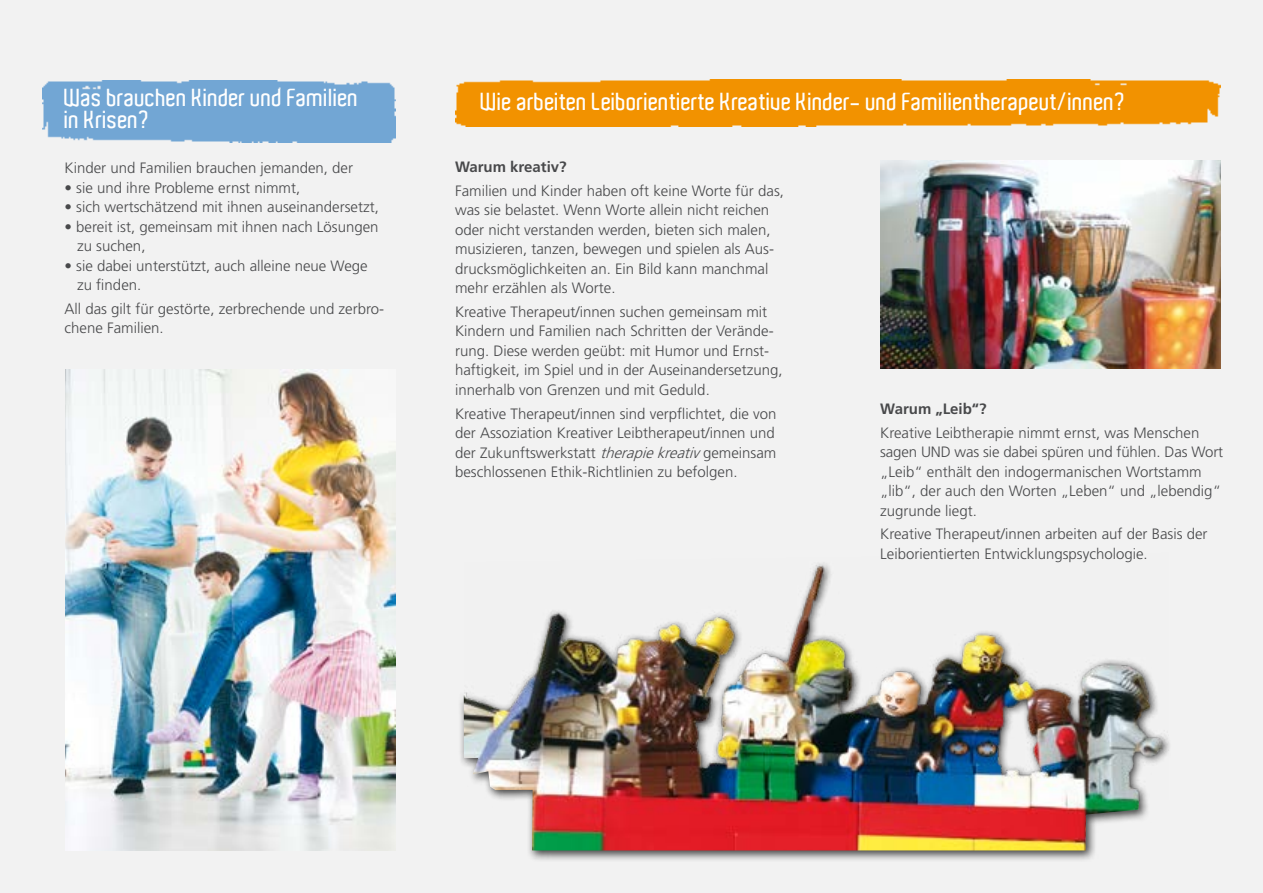
<style>
.page{position:relative;width:1263px;height:893px;background:#f2f2f2}
.page>*{position:absolute;margin:0;border:0;box-sizing:border-box;transform-origin:0 0}
.t1{font:600 24px/22.5px "Aldo";color:#fff}
.t2{font:300 15px/19.5px "Frutiger LT Std";color:#48494b}
.t3{font:700 15px "Frutiger LT Std";color:#48494b}
.s1{font-style:italic}
</style>
<div class="page">
<div style="left:455px;top:80px;width:765px;height:46px;background:#f29200"></div>
<img style="left:43px;top:80px;width:352px;height:63px">
<img style="left:880px;top:161px;width:340px;height:208px">
<div style="left:459px;top:562px;width:714px;height:300px;background:#000;opacity:.75"></div>
<img style="left:463px;top:562px;width:706px;height:288px">
<img style="left:66px;top:369px;width:329px;height:481px">
<h1 class="t1" style="left:65px;top:86px;width:295px">Was brauchen Kinder und Familien in Krisen?</h1>
<p class="t2" style="left:65px;top:158px;width:290px">Kinder und Familien brauchen jemanden, der</p>
<p class="t2" style="left:65px;top:178px;width:237px">• sie und ihre Probleme ernst nimmt,</p>
<p class="t2" style="left:65px;top:197px;width:316px">• sich wertschätzend mit ihnen auseinandersetzt,</p>
<p class="t2" style="left:77px;top:217px;width:303px;text-indent:-13px">• bereit ist, gemeinsam mit ihnen nach Lösungen zu suchen,</p>
<p class="t2" style="left:77px;top:256px;width:292px;text-indent:-13px">• sie dabei unterstützt, auch alleine neue Wege zu finden.</p>
<p class="t2" style="left:65px;top:299px;width:321px">All das gilt für gestörte, zerbrechende und zerbro&shy;chene Familien.</p>
<h1 class="t1" style="left:481px;top:90px;width:646px">Wie arbeiten Leiborientierte Kreative Kinder- und Familientherapeut/innen?</h1>
<p class="t3" style="left:455px;top:158px;width:113px">Warum kreativ?</p>
<p class="t2" style="left:455px;top:181px;width:330px">Familien und Kinder haben oft keine Worte für das, was sie belastet. Wenn Worte allein nicht reichen oder nicht verstanden werden, bieten sich malen, musizieren, tanzen, bewegen und spielen als Aus&shy;drucksmöglichkeiten an. Ein Bild kann manchmal mehr erzählen als Worte.</p>
<p class="t2" style="left:455px;top:302px;width:329px">Kreative Therapeut/innen suchen gemeinsam mit Kindern und Familien nach Schritten der Verände&shy;rung. Diese werden geübt: mit Humor und Ernst&shy;haftigkeit, im Spiel und in der Auseinandersetzung, innerhalb von Grenzen und mit Geduld.</p>
<p class="t2" style="left:455px;top:404px;width:323px;text-align:justify">Kreative Therapeut/innen sind verpflichtet, die von der Assoziation Kreativer Leibtherapeut/innen und der Zukunftswerkstatt <span class="s1">therapiekreativ</span>gemeinsam beschlossenen Ethik-Richtlinien zu befolgen.</p>
<p class="t3" style="left:880px;top:400px;width:108px">Warum „Leib“?</p>
<p class="t2" style="left:880px;top:423px;width:344px">Kreative Leibtherapie nimmt ernst, was Menschen sagen UND was sie dabei spüren und fühlen. Das Wort „Leib“ enthält den indogermanischen Wortstamm „lib“, der auch den Worten „Leben“ und „lebendig“ zugrunde liegt.</p>
<p class="t2" style="left:880px;top:525px;width:329px">Kreative Therapeut/innen arbeiten auf der Basis der<br>Leiborientierten Entwicklungspsychologie.</p>
</div>
